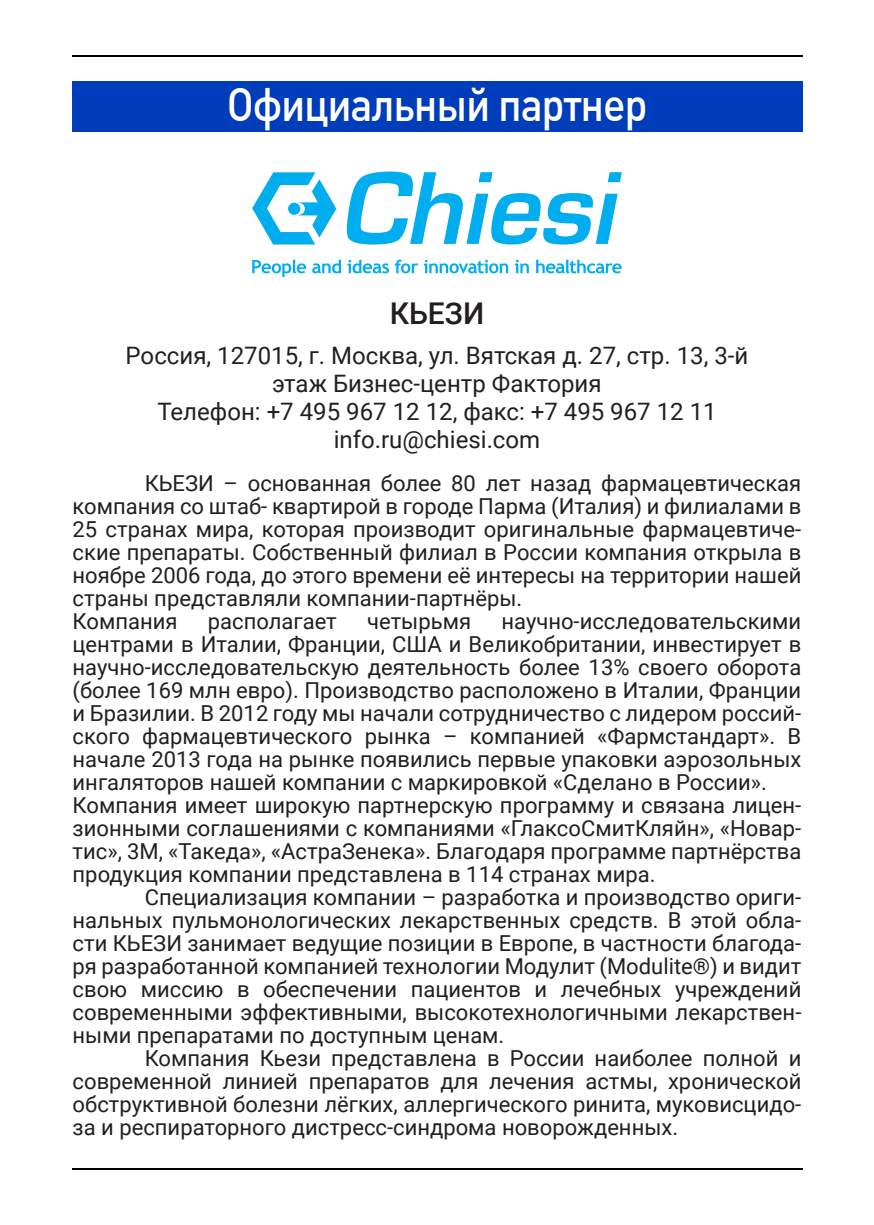
<style>
.page{position:relative;width:874px;height:1225px;background:#fff}
.page>*{position:absolute;margin:0;border:0;box-sizing:border-box;transform-origin:0 0}
.t1{font:500 46px "DIN Cyr";letter-spacing:-.03em;color:#fff;scale:.91 1}
.t2{font:500 30px "Roboto";color:#231f20}
.t3{font:24px/28px "Roboto";color:#231f20;text-align:center}
.t4{font:22px/23px "Roboto";color:#231f20}
</style>
<div class="page">
<hr style="left:72px;top:56px;width:730px;height:1px;background:#000">
<hr style="left:72px;top:1168px;width:730px;height:1px;background:#000">
<div style="left:72px;top:81px;width:730px;height:51px;background:#003dba"></div>
<svg style="left:252px;top:172px;width:84px;height:72px"></svg>
<svg style="left:346px;top:172px;width:275px;height:72px"></svg>
<svg style="left:252px;top:259px;width:54px;height:18px"></svg>
<svg style="left:312px;top:259px;width:29px;height:14px"></svg>
<svg style="left:347px;top:259px;width:161px;height:14px"></svg>
<svg style="left:514px;top:260px;width:14px;height:13px"></svg>
<svg style="left:536px;top:259px;width:85px;height:14px"></svg>
<h1 class="t1" style="left:227px;top:78px;width:463px">Официальный партнер</h1>
<h2 class="t2" style="left:389px;top:292px;width:96px">КЬЕЗИ</h2>
<p class="t3" style="left:126px;top:340px;width:624px">Россия, 127015, г. Москва, ул. Вятская д. 27, стр. 13, 3-й этаж Бизнес-центр Фактория<br>Телефон: +7 495 967 12 12, факс: +7 495 967 12 11 info.ru@chiesi.com</p>
<p class="t4" style="left:73px;top:471px;width:730px;text-indent:72px">КЬЕЗИ – основанная более 80 лет назад фармацевтическая компания со штаб- квартирой в городе Парма (Италия) и филиалами в 25 странах мира, которая производит оригинальные фармацевтиче&shy;ские препараты. Собственный филиал в России компания открыла в ноябре 2006 года, до этого времени её интересы на территории нашей страны представляли компании-партнёры.<br>Компания</p>
<p class="t4" style="left:73px;top:609px;width:730px;text-indent:428px">научно-исследовательскими центрами в Италии, Франции, США и Великобритании, инвестирует в научно-исследовательскую деятельность более 13% своего оборота (более 169 млн евро). Производство расположено в Италии, Франции и Бразилии. В 2012 году мы начали сотрудничество с лидером россий&shy;ского фармацевтического рынка – компанией «Фармстандарт». В начале 2013 года на рынке появились первые упаковки аэрозольных ингаляторов нашей компании с маркировкой «Сделано в России».<br>Компания имеет широкую партнерскую программу и связана лицен&shy;зионными соглашениями с компаниями «ГлаксоСмитКляйн», «Новар&shy;тис», 3М, «Такеда», «АстраЗенека». Благодаря программе партнёрства продукция компании представлена в 114 странах мира.</p>
<p class="t4" style="left:73px;top:885px;width:730px;text-align:justify;text-indent:72px">Специализация компании – разработка и производство ориги&shy;нальных пульмонологических лекарственных средств. В этой обла&shy;сти КЬЕЗИ занимает ведущие позиции в Европе, в частности благода&shy;ря разработанной компанией технологии Модулит (Modulite®) и видит свою миссию в обеспечении пациентов и лечебных учреждений современными эффективными, высокотехнологичными лекарствен&shy;ными препаратами по доступным ценам.</p>
<p class="t4" style="left:73px;top:1046px;width:730px;text-align:justify;text-indent:72px">Компания Кьези представлена в России наиболее полной и современной линией препаратов для лечения астмы, хронической обструктивной болезни лёгких, аллергического ринита, муковисцидо&shy;за и респираторного дистресс-синдрома новорожденных.</p>
<p class="t4" style="left:208px;top:609px;width:130px">располагает</p>
<p class="t4" style="left:367px;top:609px;width:105px">четырьмя</p>
</div>
